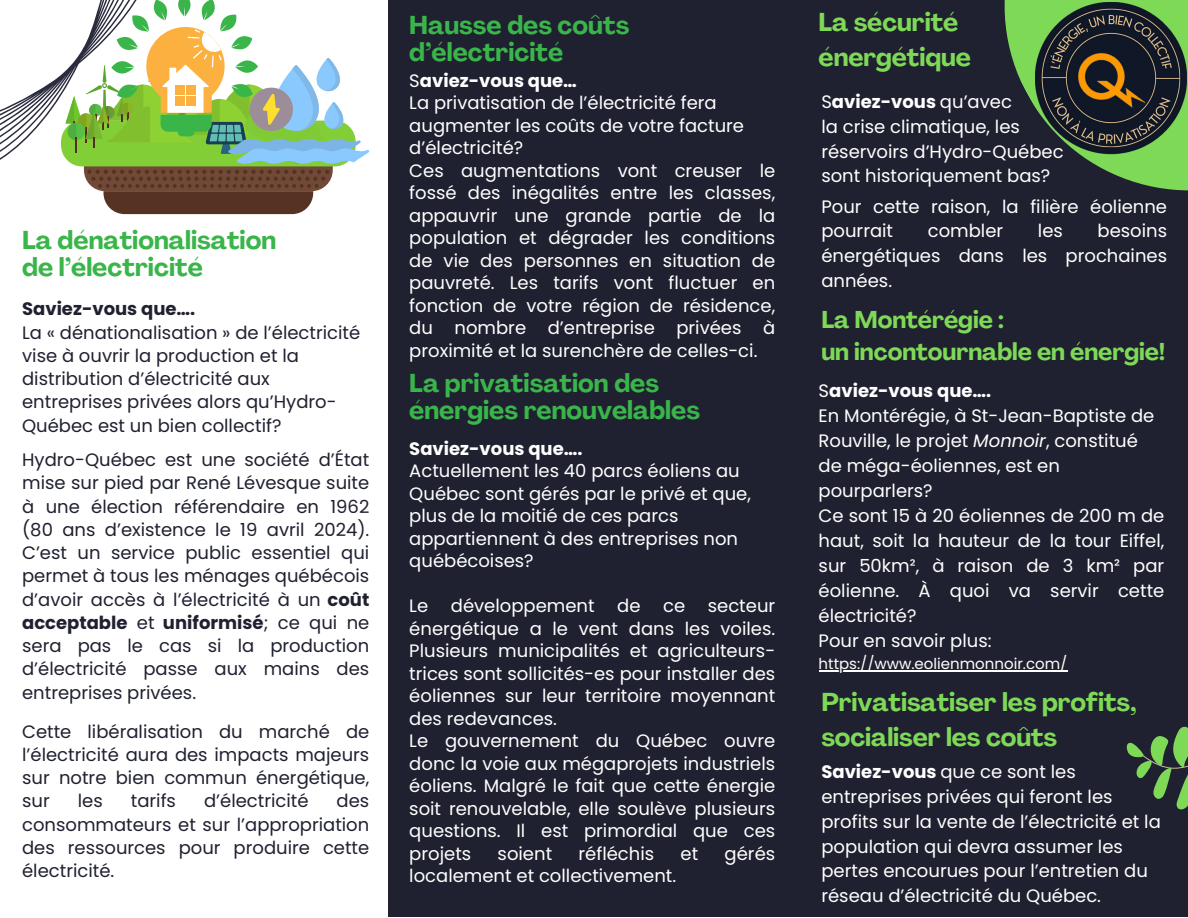
<style>
.page{position:relative;width:1188px;height:918px;background:#fff}
.page>*{position:absolute;margin:0;border:0;box-sizing:border-box;transform-origin:0 0}
.t1{font:700 25.5px/27px "Agrandir";color:#39b54a}
.t2{font:700 25.5px/34.8px "Agrandir";letter-spacing:-.005em;color:#7ed957}
.t3{font:700 24px/32.7px "Agrandir";letter-spacing:-.005em;color:#7ed957}
.t4{font:18px/22.5px "Poppins";color:#fff}
.t5{font:18px/23.2px "Poppins";color:#1f2130;text-align:justify}
.t6{font:700 18px "Poppins";color:#1f2130}
.t7{font:700 18px "Poppins";color:#fff}
.t8{font:15px "Poppins";color:#fff}
.s1{font-weight:700}
.s2{font-style:italic}
</style>
<div class="page">
<div style="left:388px;top:0;width:800px;height:917px;background:#1f2130"></div>
<svg style="left:1126px;top:726px;width:62px;height:84px"></svg>
<svg style="left:0;top:0;width:369px;height:214px"></svg>
<hr style="left:819px;top:670px;width:248px;height:2px;background:#fff">
<svg style="left:1004px;top:0;width:184px;height:191px"></svg>
<img style="left:1035px;top:2px;width:152px;height:152px">
<h1 class="t1" style="left:22px;top:229px;width:256px">La dénationalisation de l’électricité</h1>
<p class="t6" style="left:22px;top:297px;width:175px">Saviez-vous que….</p>
<p class="t5" style="left:22px;top:321px;width:340px;text-align:left">La « dénationalisation » de l’électricité vise à ouvrir la production et la distribution d’électricité aux entreprises privées alors qu’Hydro-Québec est un bien collectif?</p>
<p class="t5" style="left:22px;top:448px;width:349px">Hydro-Québec est une société d’État mise sur pied par René Lévesque suite à une élection référendaire en 1962 (80 ans d’existence le 19 avril 2024).<br>C’est un service public essentiel qui permet à tous les ménages québécois d’avoir accès à l’électricité à un <span class="s1">coût acceptable</span> et <span class="s1">uniformisé</span>; ce qui ne sera pas le cas si la production d’électricité passe aux mains des entreprises privées.</p>
<p class="t5" style="left:22px;top:720px;width:349px">Cette libéralisation du marché de l’électricité aura des impacts majeurs sur notre bien commun énergétique, sur</p>
<p class="t5" style="left:78px;top:790px;width:26px">les</p>
<p class="t5" style="left:131px;top:790px;width:47px">tarifs</p>
<p class="t5" style="left:204px;top:790px;width:106px">d’électricité</p>
<p class="t5" style="left:22px;top:790px;width:349px;text-indent:314px">des consommateurs et sur l’appropriation des ressources pour produire cette électricité.</p>
<h1 class="t1" style="left:409px;top:14px;width:222px">Hausse des coûts d’électricité</h1>
<p class="t4" style="left:409px;top:69px;width:367px">S<span class="s1">aviez-vous que…<br></span>La privatisation de l’électricité fera augmenter les coûts de votre facture d’électricité?<br>Ces augmentations vont creuser le fossé des inégalités entre les classes, appauvrir une grande partie de la population et dégrader les conditions de vie des personnes en situation de pauvreté. Les tarifs vont fluctuer en fonction de votre région de résidence, du nombre d’entreprise privées à proximité et la surenchère de celles-ci.</p>
<h1 class="t1" style="left:409px;top:372px;width:292px">La privatisation des énergies renouvelables</h1>
<p class="t7" style="left:409px;top:436px;width:175px">Saviez-vous que….</p>
<p class="t4" style="left:409px;top:460px;width:343px">Actuellement les 40 parcs éoliens au<br>Québec sont gérés par le privé et que, plus de la moitié de ces parcs appartiennent à des entreprises non québécoises?</p>
<p class="t4" style="left:409px;top:595px;width:20px">Le</p>
<p class="t4" style="left:451px;top:595px;width:145px">développement</p>
<p class="t4" style="left:617px;top:595px;width:25px">de</p>
<p class="t4" style="left:663px;top:595px;width:24px">ce</p>
<p class="t4" style="left:409px;top:595px;width:367px;text-indent:299px">secteur énergétique a le vent dans les voiles.<br>Plusieurs municipalités et agriculteurs&shy;trices sont sollicités-es pour installer des éoliennes sur leur territoire moyennant des redevances.<br>Le gouvernement du Québec ouvre donc la voie aux mégaprojets industriels éoliens. Malgré le fait que cette énergie soit renouvelable, elle soulève plusieurs questions. Il est primordial que ces projets</p>
<p class="t4" style="left:498px;top:842px;width:56px">soient</p>
<p class="t4" style="left:579px;top:842px;width:77px">réfléchis</p>
<p class="t4" style="left:681px;top:842px;width:19px">et</p>
<p class="t4" style="left:725px;top:842px;width:52px">gérés</p>
<p class="t4" style="left:409px;top:865px;width:268px">localement et collectivement.</p>
<h1 class="t2" style="left:819px;top:7px;width:154px">La sécurité énergétique</h1>
<p class="t4" style="left:821px;top:89px;width:244px;line-height:24.8px">S<span class="s1">aviez-vous</span> qu’avec<br>la crise climatique, les réservoirs d’Hydro-Québec sont historiquement bas?</p>
<p class="t4" style="left:821px;top:194px;width:347px;line-height:24.8px">Pour cette raison, la filière éolienne pourrait</p>
<p class="t4" style="left:821px;top:219px;width:347px;line-height:24.8px;text-align:justify;text-indent:276px">besoins énergétiques dans les prochaines années.</p>
<p class="t4" style="left:928px;top:220px;width:77px">combler</p>
<p class="t4" style="left:1038px;top:220px;width:26px">les</p>
<h2 class="t3" style="left:821px;top:305px;width:346px">La Montérégie :<br>un incontournable en énergie!</h2>
<p class="t4" style="left:819px;top:378px;width:347px;line-height:25px">S<span class="s1">aviez-vous que….<br></span>En Montérégie, à St-Jean-Baptiste de<br>Rouville, le projet <span class="s2">Monnoir</span>, constitué de méga-éoliennes, est en pourparlers?<br>Ce sont 15 à 20 éoliennes de 200 m de haut, soit la hauteur de la tour Eiffel, sur 50km², à raison de 3 km² par éolienne. À quoi va servir cette électricité?<br>Pour en savoir plus:</p>
<p class="t8" style="left:819px;top:653px;width:250px">https://www.eolienmonnoir.com/</p>
<h1 class="t2" style="left:821px;top:687px;width:317px">Privatisatiser les profits, socialiser les coûts</h1>
<p class="t4" style="left:821px;top:760px;width:341px;line-height:24.8px"><span class="s1">Saviez-vous</span> que ce sont les entreprises privées qui feront les profits sur la vente de l’électricité et la population qui devra assumer les pertes encourues pour l’entretien du réseau d’électricité du Québec.</p>
</div>
